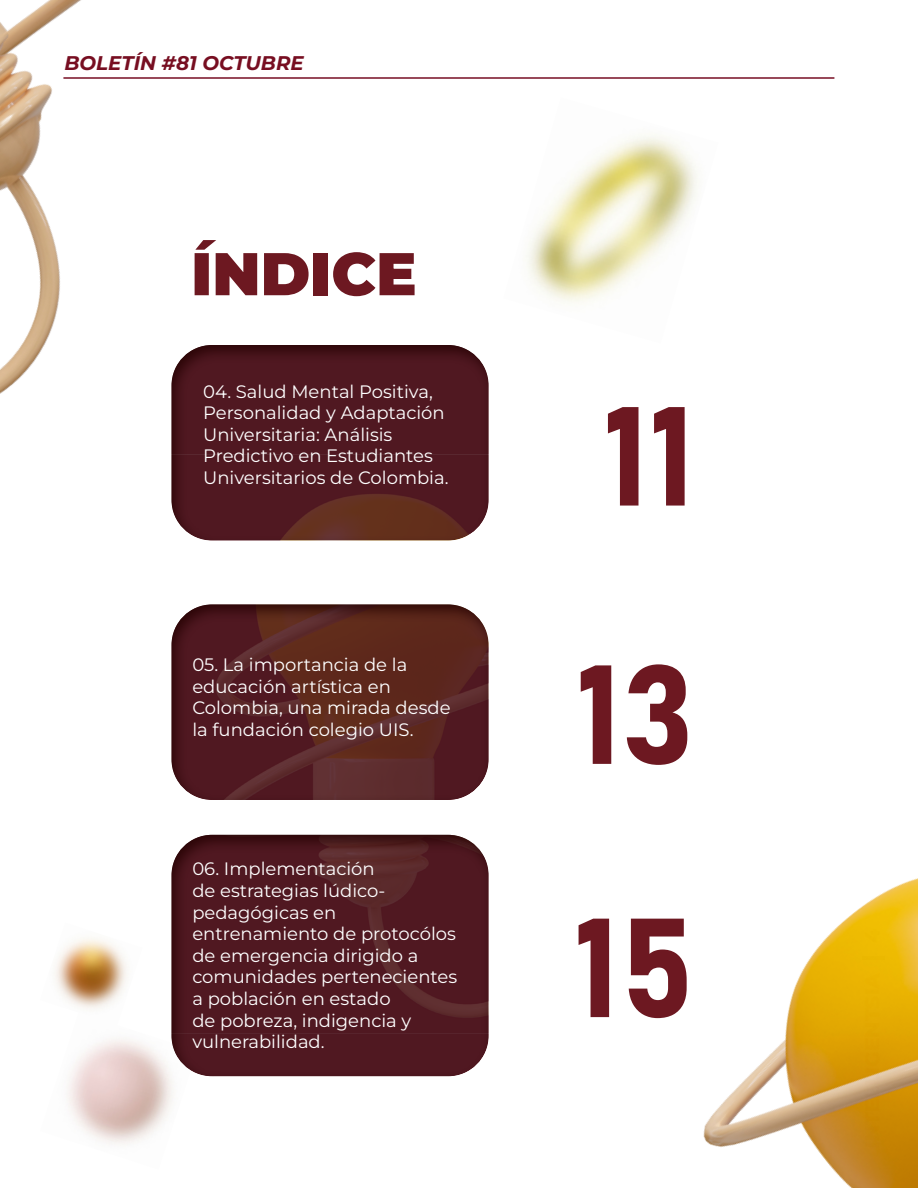
<style>
.page{position:relative;width:918px;height:1188px;background:#fff}
.page>*{position:absolute;margin:0;border:0;box-sizing:border-box;transform-origin:0 0}
.t1{font:138.75px "Bahnschrift";color:#6d1821}
.t2{font:100 60.15px "Montserrat";color:#6d1821}
.t3{font:italic 700 19.8px "Montserrat";color:#770e21}
.t4{font:18px/21.6px "Montserrat";color:#fff}
</style>
<div class="page">
<hr style="left:63px;top:77px;width:771px;height:2px;background:#770e23">
<img style="left:54px;top:938px;width:73px;height:71px">
<div style="left:170px;top:344px;width:320px;height:198px;background:#230000;opacity:.82"></div>
<div style="left:170px;top:603px;width:320px;height:198px;background:#230000;opacity:.82"></div>
<div style="left:170px;top:833px;width:320px;height:244px;background:#230000;opacity:.82"></div>
<img style="left:526px;top:135px;width:172px;height:168px">
<img style="left:480px;top:791px;width:438px;height:397px">
<img style="left:0;top:0;width:442px;height:424px">
<p class="t3" style="left:64px;top:50px;width:241px">BOLETÍN #81 OCTUBRE</p>
<p class="t2" style="left:191px;top:234px;width:227px">ÍNDICE</p>
<p class="t4" style="left:203px;top:380px;width:247px">04. Salud Mental Positiva,<br>Personalidad y Adaptación<br>Universitaria: Análisis<br>Predictivo en Estudiantes<br>Universitarios de Colombia.</p>
<p class="t4" style="left:192px;top:654px;width:260px">05. La importancia de la educación artística en<br>Colombia, una mirada desde la fundación colegio UIS.</p>
<p class="t4" style="left:192px;top:858px;width:266px">06. Implementación<br>de estrategias lúdico&shy;pedagógicas en entrenamiento de protocólos de emergencia dirigido a comunidades pertenecientes a población en estado<br>de pobreza, indigencia y vulnerabilidad.</p>
<p class="t1" style="left:603px;top:351px;width:94px">11</p>
<p class="t1" style="left:576px;top:610px;width:121px">13</p>
<p class="t1" style="left:574px;top:863px;width:123px">15</p>
</div>
